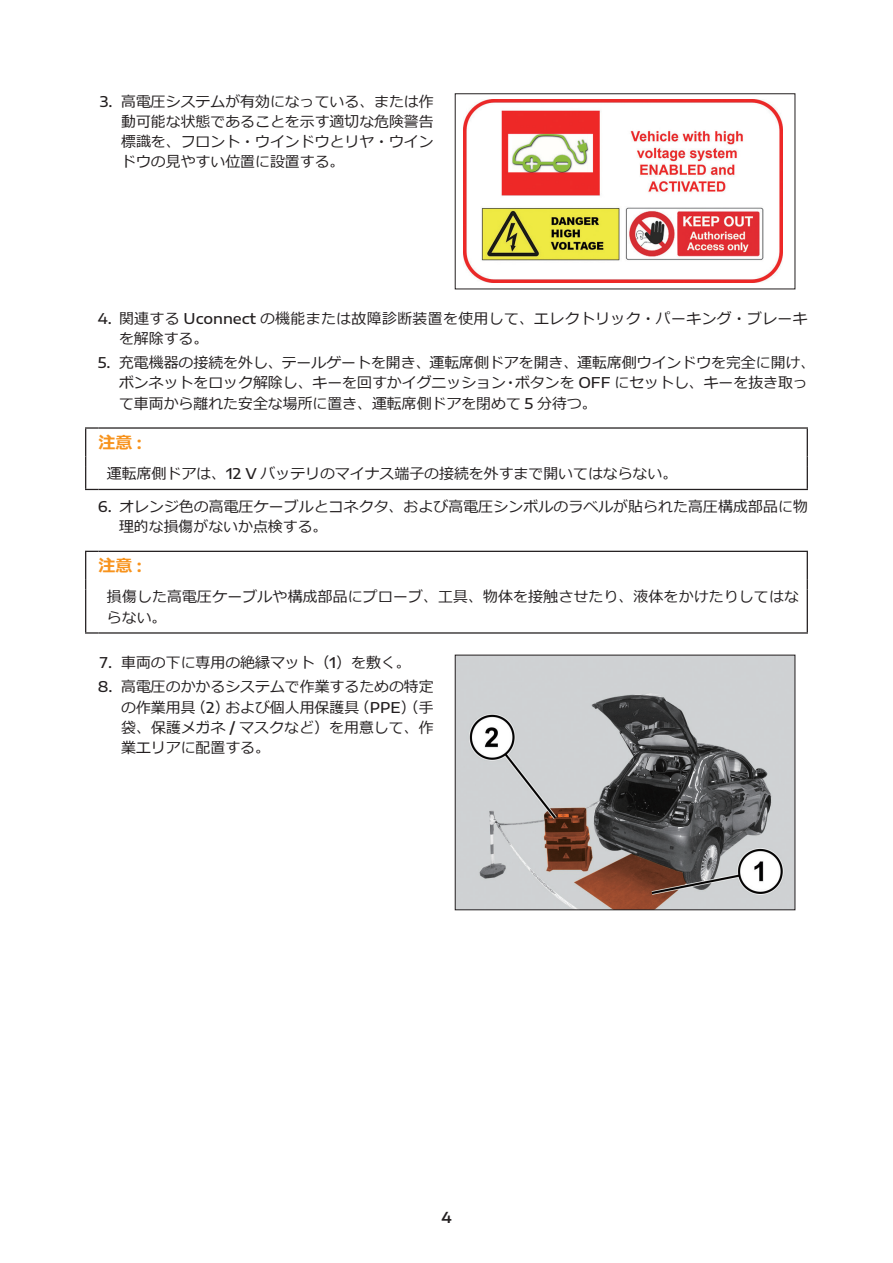
<style>
.page{position:relative;width:893px;height:1263px;background:#fff}
.page>*{position:absolute;margin:0;border:0;box-sizing:border-box;transform-origin:0 0}
.t1{font:700 16.95px "Meiryo";color:#f7931d}
.t2{font:14.85px/20.2px "Meiryo";color:#231f20}
.t3{font:14.85px "Meiryo";letter-spacing:.025em;color:#231f20}
.t4{font:500 14.85px "Encode Sans Expanded";color:#231f20}
.t5{font:600 14.85px "Encode Sans Expanded";color:#231f20}
.s1{font-family:"Encode Sans Expanded";font-weight:500}
.s2{font-family:"Encode Sans Expanded";font-weight:600}
</style>
<div class="page">
<img style="left:463px;top:100px;width:319px;height:183px">
<svg style="left:85px;top:427px;width:723px;height:63px"></svg>
<hr style="left:98px;top:489px;width:710px;height:1px;background:#231f20">
<hr style="left:98px;top:551px;width:710px;height:1px;background:#231f20">
<svg style="left:85px;top:551px;width:13px;height:38px"></svg>
<svg style="left:807px;top:552px;width:1px;height:37px"></svg>
<hr style="left:85px;top:589px;width:1px;height:43px;background:#231f20">
<hr style="left:807px;top:589px;width:1px;height:43px;background:#231f20">
<svg style="left:85px;top:632px;width:13px;height:2px"></svg>
<hr style="left:98px;top:632px;width:710px;height:2px;background:#231f20">
<img style="left:457px;top:657px;width:336px;height:251px">
<div style="left:455px;top:655px;width:340px;height:255px;border:1px solid #231f20"></div>
<p class="t4" style="left:100px;top:90px;width:14px">3.</p>
<p class="t2" style="left:121px;top:92px;width:314px">高電圧システムが有効になっている、または作</p>
<p class="t2" style="left:121px;top:112px;width:314px;text-align:justify">動可能な状態であることを示す適切な危険警告標識を、フロント・ウインドウとリヤ・ウインドウの見やすい位置に設置する。</p>
<p class="t4" style="left:98px;top:307px;width:16px">4.</p>
<p class="t3" style="left:119px;top:308px;width:690px">関連する <span class="s1">Uconnect</span> の機能または故障診断装置を使用して、エレクトリック・パーキング・ブレーキ</p>
<p class="t4" style="left:98px;top:352px;width:14px">5.</p>
<p class="t2" style="left:119px;top:327px;width:698px;line-height:24.5px">を解除する。<br>充電機器の接続を外し、テールゲートを開き、運転席側ドアを開き、運転席側ウインドウを完全に開け、</p>
<p class="t2" style="left:119px;top:374px;width:479px">ボンネットをロック解除し、キーを回すかイグニッション<br>て車両から離れた安全な場所に置き、運転席側ドアを閉めて <span class="s1">5</span> 分待つ。</p>
<p class="t1" style="left:98px;top:431px;width:45px">注意<span class="s2">:</span></p>
<p class="t2" style="left:119px;top:458px;width:690px;line-height:32.5px;text-indent:-12px">運転席側ドアは、<span class="s1">12 V</span> バッテリのマイナス端子の接続を外すまで開いてはならない。<br>オレンジ色の高電圧ケーブルとコネクタ、および高電圧シンボルのラベルが貼られた高圧構成部品に物</p>
<p class="t2" style="left:515px;top:374px;width:294px">ボタンを <span class="s1">OFF</span> にセットし、キーを抜き取っ</p>
<p class="t2" style="left:503px;top:374px;width:16px">・</p>
<p class="t4" style="left:98px;top:495px;width:15px">6.</p>
<p class="t2" style="left:119px;top:517px;width:210px">理的な損傷がないか点検する。</p>
<p class="t1" style="left:98px;top:554px;width:45px">注意<span class="s2">:</span></p>
<p class="t2" style="left:107px;top:588px;width:693px">損傷した高電圧ケーブルや構成部品にプローブ、工具、物体を接触させたり、液体をかけたりしてはならない。</p>
<p class="t2" style="left:121px;top:653px;width:291px">車両の下に専用の絶縁マット（）<span class="s1">1</span> を敷く。</p>
<p class="t4" style="left:100px;top:652px;width:14px">7.</p>
<p class="t4" style="left:98px;top:676px;width:16px">8.</p>
<p class="t2" style="left:121px;top:678px;width:314px">高電圧のかかるシステムで作業するための特定</p>
<p class="t2" style="left:225px;top:698px;width:135px">および個人用保護具</p>
<p class="t2" style="left:191px;top:698px;width:40px">（）<span class="s1">2</span></p>
<p class="t2" style="left:355px;top:698px;width:80px">（<span class="s1">PPE</span>）（手</p>
<p class="t2" style="left:121px;top:698px;width:314px">の作業用具<br>袋、保護メガネ <span class="s1">/</span> マスクなど）を用意して、作業エリアに配置する。</p>
<p class="t5" style="left:441px;top:1206px;width:12px">4</p>
</div>
